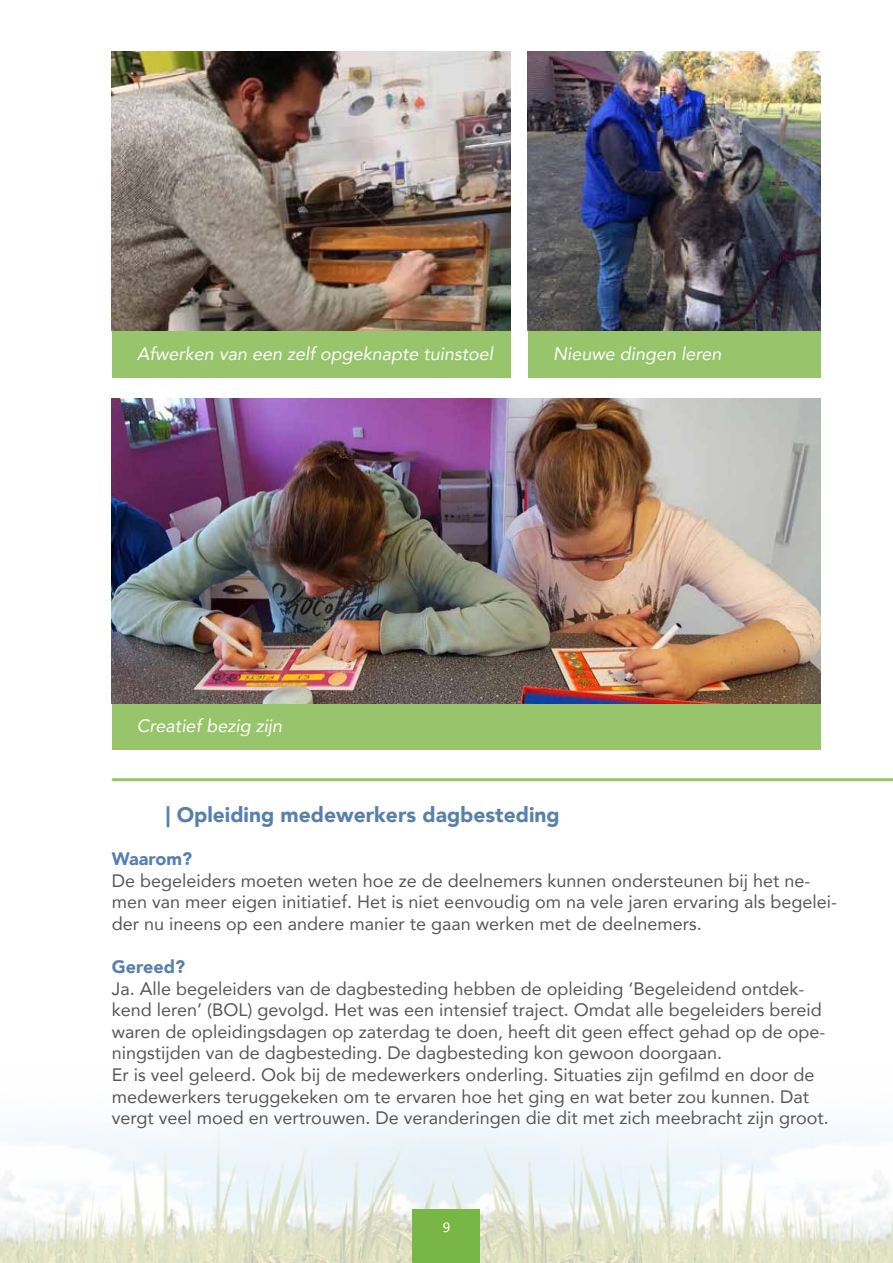
<style>
.page{position:relative;width:893px;height:1263px;background:#fff}
.page>*{position:absolute;margin:0;border:0;box-sizing:border-box;transform-origin:0 0}
.t1{font:900 21px "Avenir";color:#5880ae}
.t2{font:18px/21.6px "Avenir";color:#575756}
.t3{font:italic 18px "Avenir";color:#fff}
.t4{font:900 18px "Avenir";color:#5880ae}
.t5{font:15px "Calibri";color:#fff}
</style>
<div class="page">
<img style="left:0;top:1121px;width:893px;height:142px">
<div style="left:413px;top:1210px;width:67px;height:53px;background:#78b645"></div>
<div style="left:112px;top:145px;width:398px;height:232px;background:#98c46b"></div>
<div style="left:112px;top:517px;width:709px;height:233px;background:#98c46b"></div>
<div style="left:528px;top:145px;width:293px;height:232px;background:#98c46b"></div>
<img style="left:112px;top:51px;width:398px;height:280px">
<img style="left:112px;top:398px;width:709px;height:305px">
<img style="left:528px;top:51px;width:293px;height:280px">
<hr style="left:113px;top:778px;width:780px;height:3px;background:#98c46b">
<p class="t3" style="left:137px;top:342px;width:358px">Afwerken van een zelf opgeknapte tuinstoel</p>
<p class="t3" style="left:553px;top:342px;width:170px">Nieuwe dingen leren</p>
<p class="t3" style="left:137px;top:715px;width:147px">Creatief bezig zijn</p>
<p class="t1" style="left:166px;top:796px;width:395px">| Opleiding medewerkers dagbesteding</p>
<p class="t4" style="left:112px;top:843px;width:82px">Waarom?</p>
<p class="t2" style="left:112px;top:869px;width:727px">De begeleiders moeten weten hoe ze de deelnemers kunnen ondersteunen bij het ne&shy;men van meer eigen initiatief. Het is niet eenvoudig om na vele jaren ervaring als begelei&shy;der nu ineens op een andere manier te gaan werken met de deelnemers.</p>
<p class="t4" style="left:112px;top:951px;width:75px">Gereed?</p>
<p class="t2" style="left:112px;top:977px;width:719px">Ja. Alle begeleiders van de dagbesteding hebben de opleiding ‘Begeleidend ontdek&shy;kend leren’ (BOL) gevolgd. Het was een intensief traject. Omdat alle begeleiders bereid waren de opleidingsdagen op zaterdag te doen, heeft dit geen effect gehad op de ope&shy;ningstijden van de dagbesteding. De dagbesteding kon gewoon doorgaan.<br>Er is veel geleerd. Ook bij de medewerkers onderling. Situaties zijn gefilmd en door de medewerkers teruggekeken om te ervaren hoe het ging en wat beter zou kunnen. Dat vergt veel moed en vertrouwen. De veranderingen die dit met zich meebracht zijn groot.</p>
<p class="t5" style="left:443px;top:1217px;width:9px">9</p>
</div>
